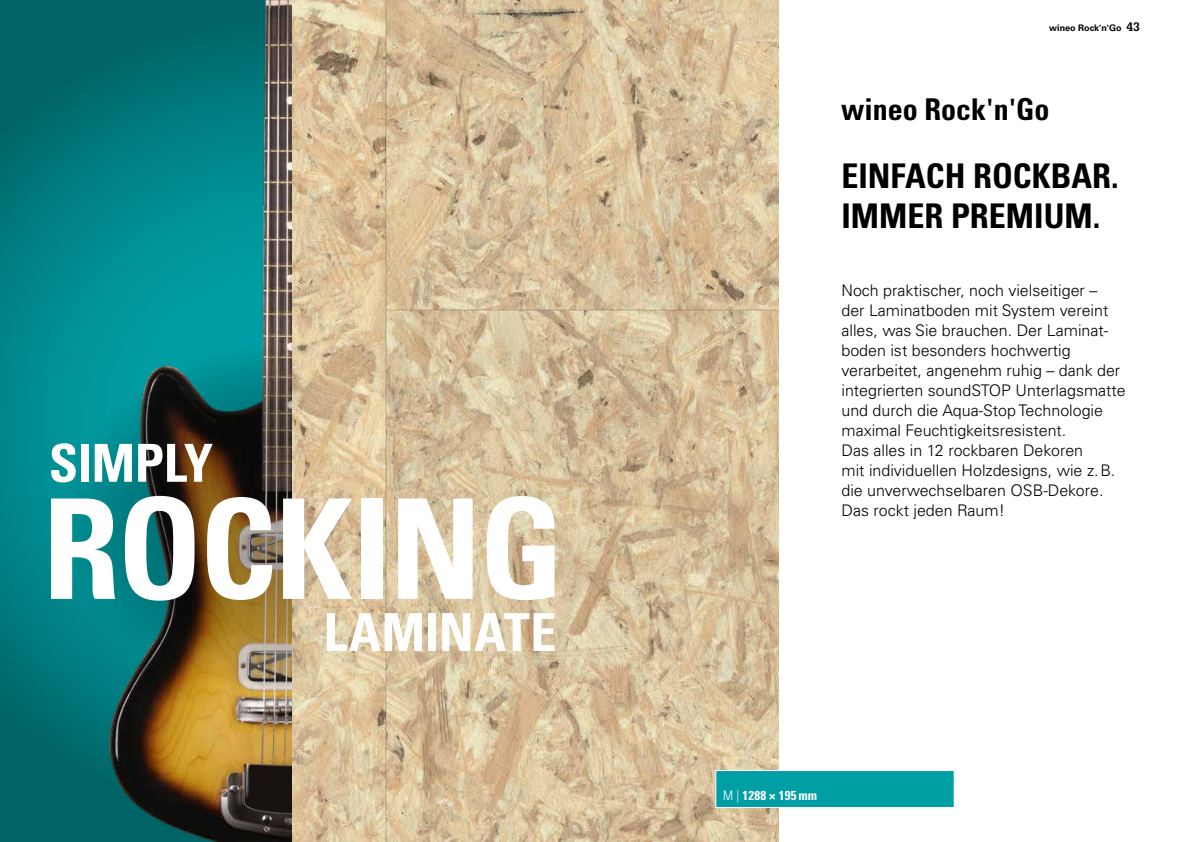
<style>
.page{position:relative;width:1191px;height:842px;background:#fff}
.page>*{position:absolute;margin:0;border:0;box-sizing:border-box;transform-origin:0 0}
.t1{font:139px "Univers LTCYR 67 Bold Cond";letter-spacing:-.02em;color:#fff}
.t2{font:52.5px "Univers LTCYR 67 Bold Cond";letter-spacing:-.01em;color:#fff}
.t3{font:34px/40.8px "Univers LTCYR 67 Bold Cond";color:#000}
.t4{font:30px "Univers LTCYR 67 Bold Cond";color:#000}
.t5{font:300 16px/20px "Univers LTCYR 45";color:#000}
.t6{font:13px "Univers LTCYR 67 Bold Cond";letter-spacing:.01em;color:#fff}
.t7{font:700 9px "Univers LTCYR 65";color:#000}
.s1{font-family:"Glypha LT Pro";font-size:12px}
.s2{font-family:"Univers LTCYR 47 Light Cond"}
</style>
<div class="page">
<svg style="left:0;top:15px;width:70px;height:813px;background:#00787c"></svg>
<img style="left:70px;top:0;width:222px;height:842px">
<img style="left:65px;top:342px;width:441px;height:353px;border-radius:50%">
<svg style="left:292px;top:0;width:486px;height:842px;background:#d5bf9a"></svg>
<svg style="left:715px;top:769px;width:240px;height:39px;background:#15a6ab"></svg>
<h2 class="t2" style="left:49px;top:431px;width:166px">SIMPLY</h2>
<h1 class="t1" style="left:43px;top:464px;width:522px">ROCKING</h1>
<h2 class="t2" style="left:324px;top:600px;width:234px">LAMINATE</h2>
<p class="t7" style="left:1049px;top:22px;width:92px">wineo Rock'n'Go <span class="s1">43</span></p>
<h3 class="t4" style="left:841px;top:91px;width:210px">wineo Rock'n'Go</h3>
<h3 class="t3" style="left:841px;top:154px;width:279px">EINFACH ROCKBAR.<br>IMMER PREMIUM.</h3>
<p class="t5" style="left:841px;top:280px;width:286px">Noch praktischer, noch vielseitiger –<br>der Laminatboden mit System vereint alles, was Sie brauchen. Der Laminat&shy;boden ist besonders hochwertig verarbeitet, angenehm ruhig – dank der integrierten soundSTOP Unterlagsmatte und durch die Aqua-Stop Technologie maximal Feuchtigkeitsresistent.<br>Das alles in 12 rockbaren Dekoren<br>mit individuellen Holzdesigns, wie z.B. die unverwechselbaren OSB-Dekore.<br>Das rockt jeden Raum!</p>
<p class="t6" style="left:723px;top:788px;width:95px"><span class="s2">M |</span> 1288 × 195 mm</p>
</div>
